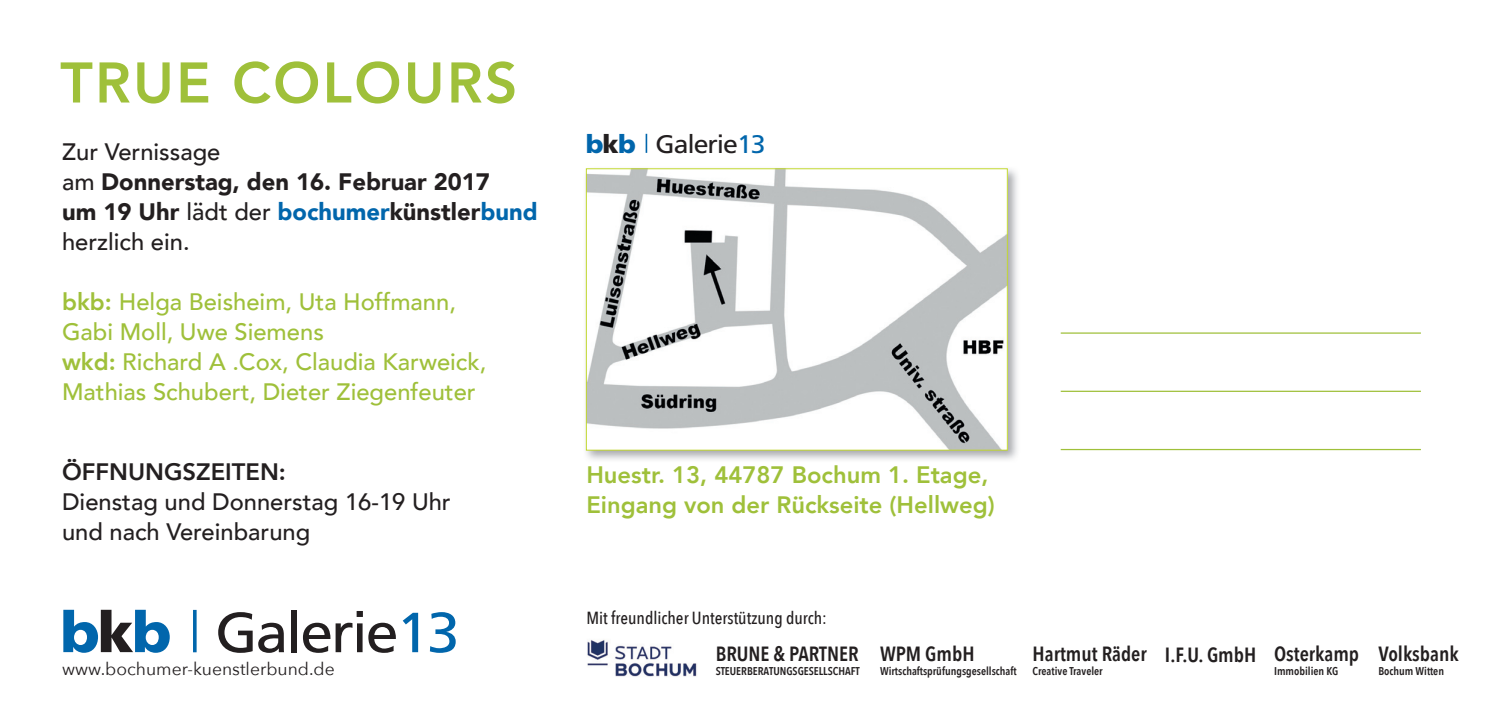
<style>
.page{position:relative;width:1489px;height:709px;background:#fff}
.page>*{position:absolute;margin:0;border:0;box-sizing:border-box;transform-origin:0 0}
.t1{font:56.5px "Frutiger";letter-spacing:-.04em;color:#231f20;scale:1.05 1}
.t2{font:800 56.5px "Avenir";letter-spacing:.04em;color:#9fc03a}
.t3{font:25.5px "Frutiger";letter-spacing:-.04em;color:#231f20;scale:1.05 1}
.t4{font:500 23.75px/30px "Avenir";color:#9fc03a}
.t5{font:900 23.75px/30px "Avenir";color:#231f20}
.t6{font:800 23.75px/30px "Avenir";color:#9fc03a}
.t7{font:500 23.75px/30px "Avenir";color:#231f20}
.t8{font:800 23.75px "Avenir";color:#231f20}
.t9{font:600 20.5px "Avenir Next Condensed";color:#231f20}
.t10{font:500 17.5px "Avenir Next Condensed";color:#231f20}
.t11{font:17.5px "Avenir Next";color:#231f20}
.t12{font:600 11.25px "Avenir Next Condensed";color:#231f20}
.s1{font-weight:500}
.s2{color:#0166ac}
.s3{font-weight:800}
.s4{font-weight:900;color:#0166ac}
.s5{font-weight:900}
</style>
<div class="page">
<img style="left:587px;top:640px;width:110px;height:37px">
<svg style="left:193px;top:610px;width:4px;height:42px"></svg>
<img style="left:585px;top:168px;width:432px;height:292px">
<img style="left:588px;top:170px;width:417px;height:278px">
<div style="left:586px;top:168px;width:421px;height:282px;border:1px solid #c1d72f"></div>
<svg style="left:645px;top:134px;width:2px;height:19px"></svg>
<hr style="left:1060px;top:332px;width:360px;height:2px;background:#9fc03a">
<hr style="left:1060px;top:391px;width:360px;height:1px;background:#9fc03a">
<hr style="left:1060px;top:449px;width:360px;height:1px;background:#9fc03a">
<h1 class="t2" style="left:60px;top:39px;width:458px">true colours</h1>
<p class="t5" style="left:62px;top:136px;width:477px"><span class="s1">Zur Vernissage<br>am</span> Donnerstag, den 16. Februar 2017<br>um 19 Uhr <span class="s1">lädt der</span> <span class="s2">bochumer</span>künstler<span class="s2">bund </span><span class="s1">herzlich ein.</span></p>
<p class="t4" style="left:62px;top:285px;width:426px"><span class="s3">bkb:</span> Helga Beisheim, Uta Hoffmann, Gabi Moll, Uwe Siemens<br><span class="s3">wkd:</span> Richard A .Cox, Claudia Karweick, Mathias Schubert, Dieter Ziegenfeuter</p>
<p class="t8" style="left:62px;top:453px;width:225px">ÖFFNuNGszeiteN:</p>
<p class="t7" style="left:62px;top:485px;width:390px">Dienstag und Donnerstag 16-19 Uhr und nach Vereinbarung</p>
<p class="t3" style="left:586px;top:129px;width:173px"><span class="s4">b</span><span class="s5">k</span><span class="s4">b</span> Galerie<span class="s2">13</span></p>
<p class="t6" style="left:586px;top:459px;width:410px">Huestr. 13, 44787 bochum 1. etage, eingang von der rückseite (Hellweg)</p>
<h1 class="t1" style="left:60px;top:599px;width:382px"><span class="s4">b</span><span class="s5">k</span><span class="s4">b</span> Galerie<span class="s2">13</span></h1>
<p class="t10" style="left:586px;top:607px;width:242px">Mit freundlicher Unterstützung durch:</p>
<p class="t9" style="left:715px;top:636px;width:144px">BRUNE &amp; PARTNER</p>
<p class="t12" style="left:715px;top:661px;width:146px">STEUERBERATUNGSGESELLSCHAFT</p>
<p class="t11" style="left:62px;top:654px;width:274px">www.bochumer-kuenstlerbund.de</p>
<p class="t9" style="left:880px;top:635px;width:96px">WPM GmbH</p>
<p class="t12" style="left:880px;top:661px;width:138px">Wirtschaftsprüfungsgesellschaft</p>
<p class="t9" style="left:1032px;top:635px;width:116px">Hartmut Räder</p>
<p class="t12" style="left:1032px;top:661px;width:72px">Creative Traveler</p>
<p class="t9" style="left:1164px;top:636px;width:93px">I.F.U. GmbH</p>
<p class="t9" style="left:1273px;top:635px;width:86px">Osterkamp</p>
<p class="t12" style="left:1273px;top:661px;width:66px">Immobilien KG</p>
<p class="t9" style="left:1378px;top:636px;width:82px">Volksbank</p>
<p class="t12" style="left:1378px;top:661px;width:67px">Bochum Witten</p>
</div>
